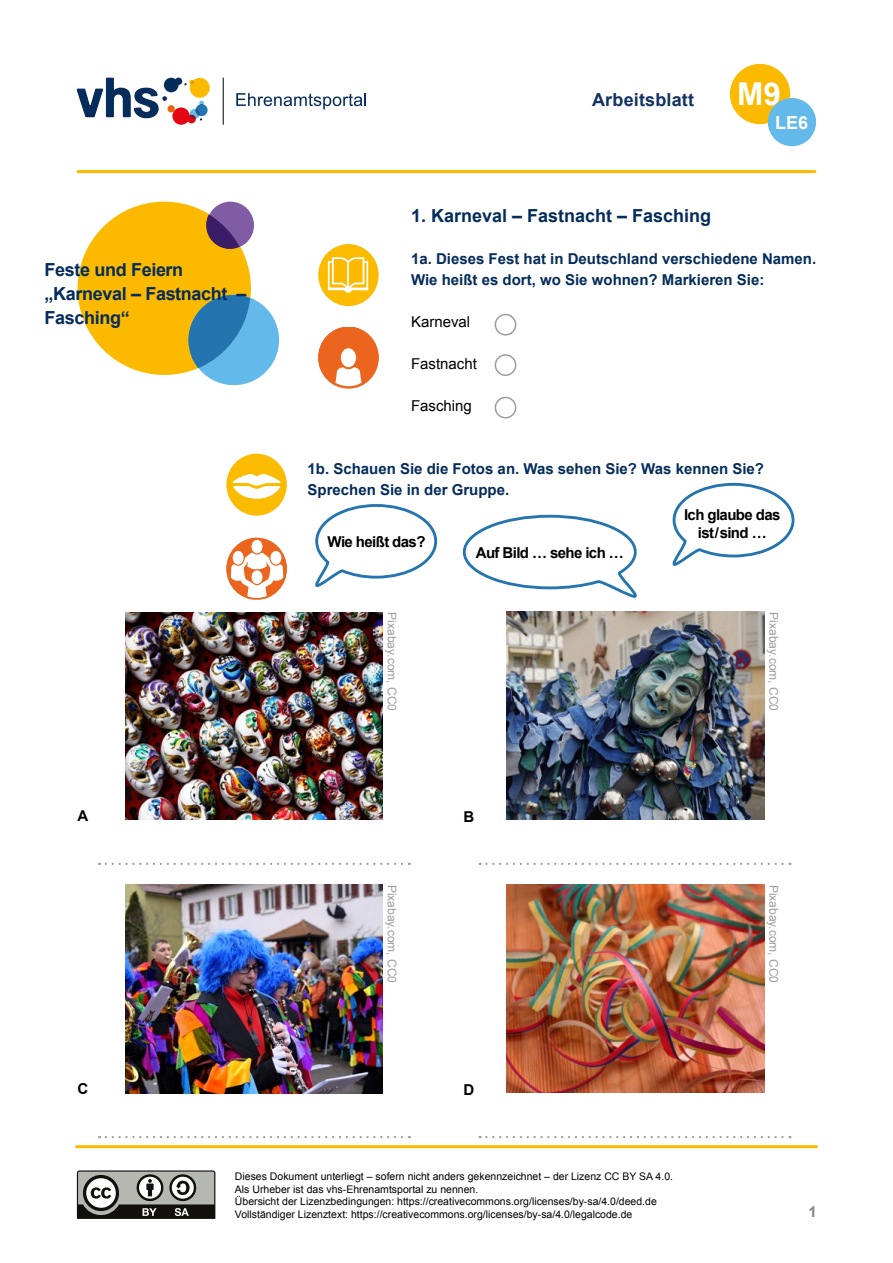
<style>
.page{position:relative;width:893px;height:1263px;background:#fff}
.page>*{position:absolute;margin:0;border:0;box-sizing:border-box;transform-origin:0 0}
.t1{font:700 31.5px "Arial";color:#fff}
.t2{font:700 18px/24px "Arial";letter-spacing:-.02em;color:#052c5a}
.t3{font:700 18px "Arial";color:#052c5a}
.t4{font:700 18px "Arial";letter-spacing:.01em;color:#143260}
.t5{font:700 18px "Arial";color:#fff}
.t6{font:700 15px/21px "Arial";color:#052c5a}
.t7{font:700 15px/18px "Arial";letter-spacing:-.04em;color:#000;text-align:center}
.t8{font:15px "Arial";color:#000}
.t9{font:700 15px "Arial";color:#878787}
.t10{font:12px "Arial";color:#9d9d9c}
.t11{font:10.5px/12.6px "Arial";color:#000}
</style>
<div class="page">
<hr style="left:223px;top:78px;width:1px;height:47px;background:#000">
<svg style="left:77px;top:78px;width:133px;height:47px"></svg>
<svg style="left:236px;top:93px;width:130px;height:16px"></svg>
<div style="left:730px;top:64px;width:60px;height:60px;background:#fbba00;border-radius:50%"></div>
<div style="left:768px;top:98px;width:48px;height:48px;background:#63b9e9;border-radius:50%"></div>
<hr style="left:78px;top:170px;width:737px;height:3px;background:#fbba00">
<hr style="left:77px;top:1145px;width:739px;height:3px;background:#fbba00">
<svg style="left:76px;top:1170px;width:139px;height:49px"></svg>
<div style="left:78px;top:202px;width:173px;height:173px;background:#fbba00;border-radius:50%"></div>
<div style="left:189px;top:295px;width:90px;height:90px;background:#63b9e9;border-radius:50%"></div>
<svg style="left:188px;top:295px;width:62px;height:73px"></svg>
<div style="left:207px;top:202px;width:47px;height:47px;background:#7f5ca3;border-radius:50%"></div>
<svg style="left:206px;top:214px;width:34px;height:35px"></svg>
<svg style="left:106px;top:863px;width:304px;height:2px"></svg>
<svg style="left:315px;top:504px;width:123px;height:84px"></svg>
<svg style="left:318px;top:327px;width:61px;height:62px"></svg>
<svg style="left:318px;top:244px;width:61px;height:62px"></svg>
<div style="left:495px;top:314px;width:21px;height:22px;border:2px solid #9d9d9c;border-radius:50%"></div>
<div style="left:495px;top:354px;width:21px;height:22px;border:2px solid #9d9d9c;border-radius:50%"></div>
<div style="left:495px;top:397px;width:21px;height:21px;border:2px solid #9d9d9c;border-radius:50%"></div>
<svg style="left:226px;top:454px;width:61px;height:62px"></svg>
<svg style="left:226px;top:538px;width:61px;height:62px"></svg>
<img style="left:507px;top:611px;width:257px;height:209px">
<img style="left:125px;top:612px;width:258px;height:208px">
<svg style="left:462px;top:514px;width:175px;height:84px"></svg>
<svg style="left:672px;top:482px;width:123px;height:84px"></svg>
<img style="left:507px;top:884px;width:257px;height:209px">
<img style="left:125px;top:884px;width:258px;height:209px">
<svg style="left:106px;top:1136px;width:304px;height:2px"></svg>
<svg style="left:480px;top:863px;width:310px;height:2px"></svg>
<svg style="left:480px;top:1136px;width:310px;height:2px"></svg>
<h2 class="t2" style="left:45px;top:258px;width:203px">Feste und Feiern „Karneval ‒ Fastnacht ‒<br>Fasching“</h2>
<h2 class="t4" style="left:592px;top:88px;width:103px">Arbeitsblatt</h2>
<h1 class="t1" style="left:737px;top:73px;width:45px">M9</h1>
<h2 class="t5" style="left:775px;top:110px;width:35px">LE6</h2>
<h2 class="t3" style="left:411px;top:204px;width:302px">1. Karneval ‒ Fastnacht ‒ Fasching</h2>
<h3 class="t6" style="left:411px;top:249px;width:407px">1a. Dieses Fest hat in Deutschland verschiedene Namen.<br>Wie heißt es dort, wo Sie wohnen? Markieren Sie:</h3>
<h3 class="t8" style="left:411px;top:312px;width:61px">Karneval</h3>
<h3 class="t8" style="left:411px;top:354px;width:67px">Fastnacht</h3>
<h3 class="t8" style="left:411px;top:396px;width:62px">Fasching</h3>
<h3 class="t6" style="left:308px;top:459px;width:458px">1b. Schauen Sie die Fotos an. Was sehen Sie? Was kennen Sie?<br>Sprechen Sie in der Gruppe.</h3>
<h3 class="t7" style="left:328px;top:533px;width:99px">Wie heißt das?</h3>
<p class="t10" style="left:400px;top:612px;width:100px;rotate:90deg">Pixabay.com, CC0</p>
<h3 class="t7" style="left:476px;top:544px;width:150px">Auf Bild … sehe ich …</h3>
<h3 class="t7" style="left:684px;top:506px;width:98px">Ich glaube das ist/sind …</h3>
<p class="t10" style="left:781px;top:612px;width:100px;rotate:90deg">Pixabay.com, CC0</p>
<h3 class="t7" style="left:78px;top:807px;width:12px">A</h3>
<h3 class="t7" style="left:463px;top:808px;width:12px">B</h3>
<p class="t10" style="left:400px;top:884px;width:100px;rotate:90deg">Pixabay.com, CC0</p>
<h3 class="t7" style="left:78px;top:1080px;width:12px">C</h3>
<h3 class="t7" style="left:463px;top:1081px;width:12px">D</h3>
<p class="t11" style="left:235px;top:1170px;width:440px">Dieses Dokument unterliegt – sofern nicht anders gekennzeichnet – der Lizenz CC BY SA 4.0.<br>Als Urheber ist das vhs-Ehrenamtsportal zu nennen.<br>Übersicht der Lizenzbedingungen: https://creativecommons.org/licenses/by-sa/4.0/deed.de Vollständiger Lizenztext: https://creativecommons.org/licenses/by-sa/4.0/legalcode.de</p>
<p class="t10" style="left:781px;top:884px;width:100px;rotate:90deg">Pixabay.com, CC0</p>
<h3 class="t9" style="left:808px;top:1202px;width:10px">1</h3>
</div>
